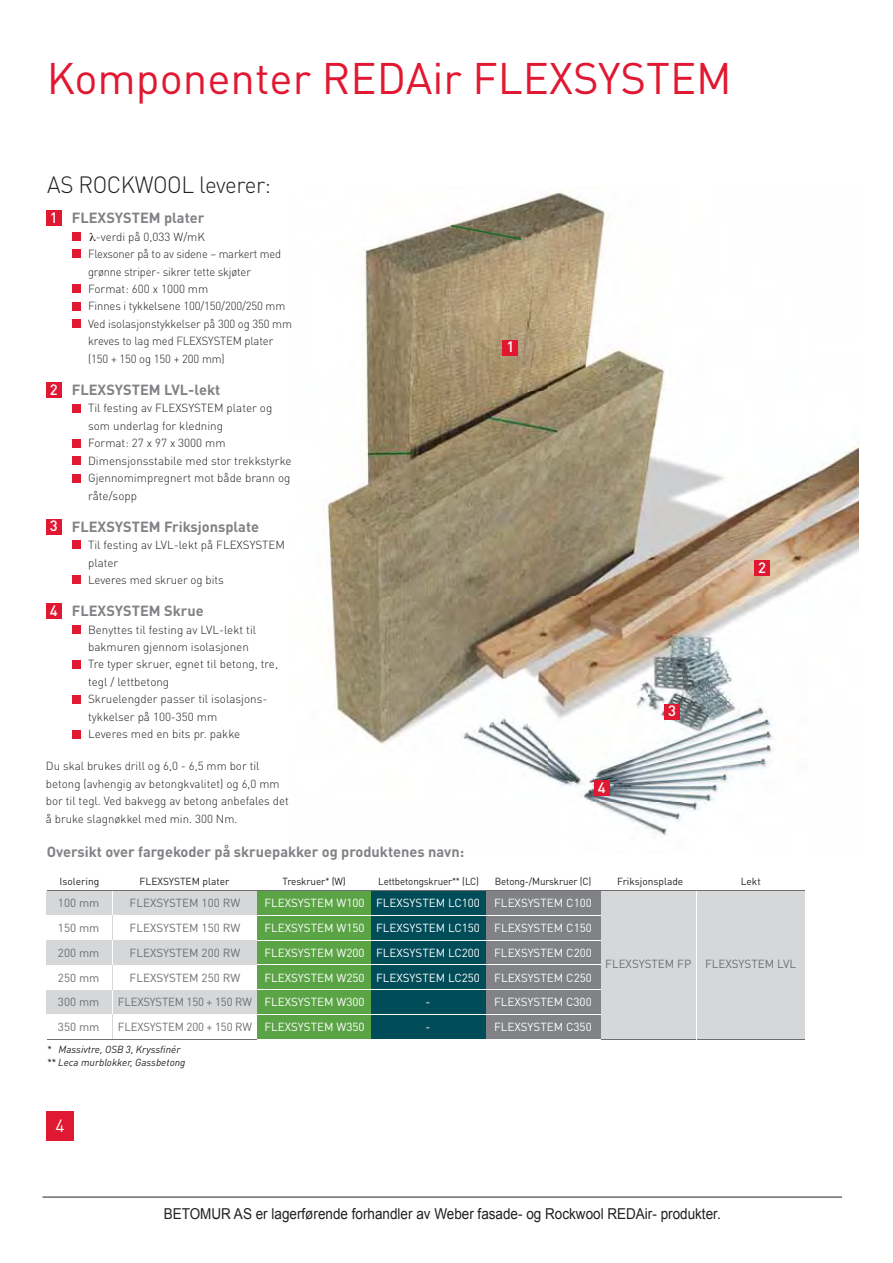
<style>
.page{position:relative;width:893px;height:1263px;background:#fff}
.page>*{position:absolute;margin:0;border:0;box-sizing:border-box;transform-origin:0 0}
.t1{font:43.65px "DINOT";color:#e11831}
.t2{font:300 23.25px "DINOT";letter-spacing:-.025em;color:#231f20;scale:.96 1}
.t3{font:17.4px "DINOT";color:#fff}
.t4{font:15px "Arial";color:#231f20;scale:.9 1}
.t5{font:500 14.85px "DINOT";color:#fff}
.t6{font:700 14.55px "DINOT";color:#808285}
.t7{font:300 11.7px/17.4px "DINOT";color:#231f20}
.t8{font:11.7px "DINOT";color:#fff}
.t9{font:11.7px "DINOT";color:#6d6e70}
.t10{font:10.2px "DINOT";letter-spacing:-.01em;color:#231f20}
.t11{font:italic 10.2px/13px "DINOT";color:#231f20}
.t12{font:10.2px "DINOT";letter-spacing:-.01em;color:#231f20;scale:.96 1}
.s1{font-weight:500;font-size:14.85px;color:#fff}
.s2{font-size:8.7px}
.s3{color:#fff}
</style>
<div class="page">
<hr style="left:43px;top:1197px;width:799px;height:1px;background:#231f20">
<div style="left:47px;top:1111px;width:27px;height:30px;background:#e11831"></div>
<div style="left:47px;top:891px;width:210px;height:24px;background:#d5d7d8"></div>
<div style="left:600px;top:891px;width:205px;height:149px;background:#d5d7d8"></div>
<div style="left:257px;top:891px;width:115px;height:24px;background:#5ba446"></div>
<div style="left:372px;top:891px;width:114px;height:24px;background:#004c58"></div>
<div style="left:486px;top:891px;width:114px;height:24px;background:#808285"></div>
<div style="left:47px;top:940px;width:210px;height:25px;background:#d5d7d8"></div>
<div style="left:257px;top:940px;width:115px;height:25px;background:#5ba446"></div>
<div style="left:372px;top:940px;width:114px;height:25px;background:#004c58"></div>
<div style="left:486px;top:940px;width:114px;height:25px;background:#808285"></div>
<div style="left:47px;top:990px;width:210px;height:24px;background:#d5d7d8"></div>
<div style="left:257px;top:990px;width:115px;height:24px;background:#5ba446"></div>
<div style="left:372px;top:990px;width:114px;height:24px;background:#004c58"></div>
<div style="left:486px;top:990px;width:114px;height:24px;background:#808285"></div>
<div style="left:257px;top:915px;width:115px;height:25px;background:#5ba446"></div>
<div style="left:372px;top:915px;width:114px;height:25px;background:#004c58"></div>
<div style="left:486px;top:915px;width:114px;height:25px;background:#808285"></div>
<div style="left:257px;top:965px;width:115px;height:25px;background:#5ba446"></div>
<div style="left:372px;top:965px;width:114px;height:25px;background:#004c58"></div>
<div style="left:486px;top:965px;width:114px;height:25px;background:#808285"></div>
<div style="left:257px;top:1014px;width:115px;height:25px;background:#5ba446"></div>
<div style="left:372px;top:1014px;width:114px;height:25px;background:#004c58"></div>
<div style="left:486px;top:1014px;width:114px;height:25px;background:#808285"></div>
<img style="left:325px;top:190px;width:534px;height:646px">
<div style="left:46px;top:210px;width:16px;height:16px;background:#e11831"></div>
<div style="left:72px;top:232px;width:8px;height:9px;background:#e11831"></div>
<div style="left:72px;top:250px;width:8px;height:8px;background:#e11831"></div>
<div style="left:72px;top:285px;width:8px;height:8px;background:#e11831"></div>
<div style="left:72px;top:302px;width:8px;height:8px;background:#e11831"></div>
<div style="left:72px;top:320px;width:8px;height:8px;background:#e11831"></div>
<div style="left:46px;top:382px;width:16px;height:16px;background:#e11831"></div>
<div style="left:72px;top:404px;width:8px;height:8px;background:#e11831"></div>
<div style="left:72px;top:439px;width:8px;height:8px;background:#e11831"></div>
<div style="left:72px;top:456px;width:8px;height:9px;background:#e11831"></div>
<div style="left:72px;top:474px;width:8px;height:8px;background:#e11831"></div>
<div style="left:46px;top:519px;width:16px;height:15px;background:#e11831"></div>
<div style="left:72px;top:541px;width:8px;height:8px;background:#e11831"></div>
<div style="left:72px;top:576px;width:8px;height:8px;background:#e11831"></div>
<div style="left:46px;top:603px;width:16px;height:16px;background:#e11831"></div>
<div style="left:72px;top:625px;width:8px;height:8px;background:#e11831"></div>
<div style="left:72px;top:660px;width:8px;height:8px;background:#e11831"></div>
<div style="left:72px;top:695px;width:8px;height:8px;background:#e11831"></div>
<div style="left:72px;top:730px;width:8px;height:8px;background:#e11831"></div>
<div style="left:502px;top:340px;width:16px;height:15px;background:#e11831"></div>
<div style="left:754px;top:560px;width:16px;height:16px;background:#e11831"></div>
<div style="left:664px;top:704px;width:16px;height:16px;background:#e11831"></div>
<div style="left:594px;top:780px;width:16px;height:16px;background:#e11831"></div>
<hr style="left:47px;top:890px;width:758px;height:1px;background:#6d6e70">
<svg style="left:112px;top:891px;width:1px;height:148px"></svg>
<hr style="left:47px;top:1039px;width:758px;height:1px;background:#6d6e70">
<hr style="left:257px;top:915px;width:344px;height:1px;background:#fff">
<hr style="left:257px;top:940px;width:344px;height:1px;background:#fff">
<hr style="left:257px;top:965px;width:344px;height:1px;background:#fff">
<hr style="left:257px;top:989px;width:344px;height:1px;background:#fff">
<hr style="left:257px;top:1014px;width:344px;height:1px;background:#fff">
<hr style="left:257px;top:1039px;width:344px;height:1px;background:#fff">
<hr style="left:696px;top:891px;width:1px;height:148px;background:#fff">
<svg style="left:451px;top:225px;width:70px;height:15px"></svg>
<p class="t1" style="left:47px;top:51px;width:687px">Komponenter REDAir FLEXSYSTEM</p>
<p class="t2" style="left:47px;top:170px;width:234px">AS ROCKWOOL leverer:</p>
<p class="t6" style="left:50px;top:208px;width:156px"><span class="s1">1</span> FLEXSYSTEM plater</p>
<p class="t7" style="left:88px;top:228px;width:205px;text-indent:8px">-verdi på 0,033 W/mK<br>Flexsoner på to av sidene – markert med grønne striper- sikrer tette skjøter<br>Format: 600 x 1000 mm<br>Finnes i tykkelsene 100/150/200/250 mm<br>Ved isolasjonstykkelser på 300 og 350 mm kreves to lag med FLEXSYSTEM plater (150 + 150 og 150 + 200 mm)</p>
<p class="t6" style="left:50px;top:380px;width:172px"><span class="s1">2</span> FLEXSYSTEM LVL-lekt</p>
<p class="t7" style="left:88px;top:399px;width:205px">Til festing av FLEXSYSTEM plater og som underlag for kledning<br>Format: 27 x 97 x 3000 mm<br>Dimensjonsstabile med stor trekkstyrke<br>Gjennomimpregnert mot både brann og råte/sopp</p>
<p class="t6" style="left:50px;top:517px;width:211px"><span class="s1">3</span> FLEXSYSTEM Friksjonsplate</p>
<p class="t7" style="left:88px;top:536px;width:198px">Til festing av LVL-lekt på FLEXSYSTEM plater<br>Leveres med skruer og bits</p>
<p class="t6" style="left:50px;top:601px;width:155px"><span class="s1">4</span> FLEXSYSTEM Skrue</p>
<p class="t7" style="left:88px;top:620px;width:191px">Benyttes til festing av LVL-lekt til bakmuren gjennom isolasjonen<br>Tre typer skruer, egnet til betong, tre, tegl / lettbetong<br>Skruelengder passer til isolasjons&shy;tykkelser på 100-350 mm<br>Leveres med en bits pr. pakke</p>
<p class="t7" style="left:46px;top:757px;width:245px">Du skal brukes drill og 6,0 - 6,5 mm bor til betong (avhengig av betongkvalitet) og 6,0 mm bor til tegl. Ved bakvegg av betong anbefales det å bruke slagnøkkel med min. 300 Nm.</p>
<p class="t6" style="left:47px;top:842px;width:419px">Oversikt over fargekoder på skruepakker og produktenes navn:</p>
<p class="t5" style="left:506px;top:337px;width:9px">1</p>
<p class="t5" style="left:598px;top:778px;width:9px">4</p>
<p class="t5" style="left:668px;top:701px;width:9px">3</p>
<p class="t5" style="left:758px;top:558px;width:9px">2</p>
<p class="t10" style="left:140px;top:875px;width:91px">FLEXSYSTEM plater</p>
<p class="t10" style="left:283px;top:875px;width:65px">Treskruer<span class="s2">*</span> (W)</p>
<p class="t12" style="left:378px;top:875px;width:107px">Lettbetongskruer<span class="s2">**</span> (LC)</p>
<p class="t12" style="left:495px;top:875px;width:102px">Betong-/Murskruer (C)</p>
<p class="t10" style="left:617px;top:875px;width:68px">Friksjonsplade</p>
<p class="t10" style="left:741px;top:875px;width:22px">Lekt</p>
<p class="t10" style="left:60px;top:875px;width:41px">Isolering</p>
<p class="t9" style="left:58px;top:896px;width:43px">100 mm</p>
<p class="t9" style="left:130px;top:896px;width:112px">FLEXSYSTEM 100 RW</p>
<p class="t8" style="left:264px;top:896px;width:329px">FLEXSYSTEM W100 FLEXSYSTEM LC100 FLEXSYSTEM C100</p>
<p class="t9" style="left:58px;top:920px;width:43px">150 mm</p>
<p class="t9" style="left:130px;top:920px;width:112px">FLEXSYSTEM 150 RW</p>
<p class="t8" style="left:264px;top:920px;width:329px">FLEXSYSTEM W150 FLEXSYSTEM LC150 FLEXSYSTEM C150</p>
<p class="t9" style="left:58px;top:945px;width:43px">200 mm</p>
<p class="t9" style="left:130px;top:945px;width:112px">FLEXSYSTEM 200 RW</p>
<p class="t8" style="left:264px;top:945px;width:329px">FLEXSYSTEM W200 FLEXSYSTEM LC200 FLEXSYSTEM C200</p>
<p class="t9" style="left:58px;top:970px;width:43px">250 mm</p>
<p class="t9" style="left:130px;top:970px;width:112px">FLEXSYSTEM 250 RW</p>
<p class="t8" style="left:264px;top:970px;width:329px">FLEXSYSTEM W250 FLEXSYSTEM LC250 FLEXSYSTEM C250</p>
<p class="t9" style="left:58px;top:995px;width:43px">300 mm</p>
<p class="t9" style="left:118px;top:995px;width:248px">FLEXSYSTEM 150 + 150 RW <span class="s3">FLEXSYSTEM W300</span></p>
<p class="t8" style="left:426px;top:995px;width:6px">-</p>
<p class="t8" style="left:494px;top:995px;width:99px">FLEXSYSTEM C300</p>
<p class="t9" style="left:58px;top:1019px;width:43px">350 mm</p>
<p class="t9" style="left:118px;top:1019px;width:248px">FLEXSYSTEM 200 + 150 RW <span class="s3">FLEXSYSTEM W350</span></p>
<p class="t8" style="left:426px;top:1019px;width:6px">-</p>
<p class="t8" style="left:494px;top:1019px;width:99px">FLEXSYSTEM C350</p>
<p class="t11" style="left:47px;top:1043px;width:140px">* Massivtre, OSB 3, Kryssfinér ** Leca murblokker, Gassbetong</p>
<p class="t9" style="left:605px;top:957px;width:192px">FLEXSYSTEM FP FLEXSYSTEM LVL</p>
<p class="t3" style="left:56px;top:1115px;width:11px">4</p>
<p class="t4" style="left:164px;top:1203px;width:620px">BETOMUR AS er lagerførende forhandler av Weber fasade- og Rockwool REDAir- produkter.</p>
</div>
